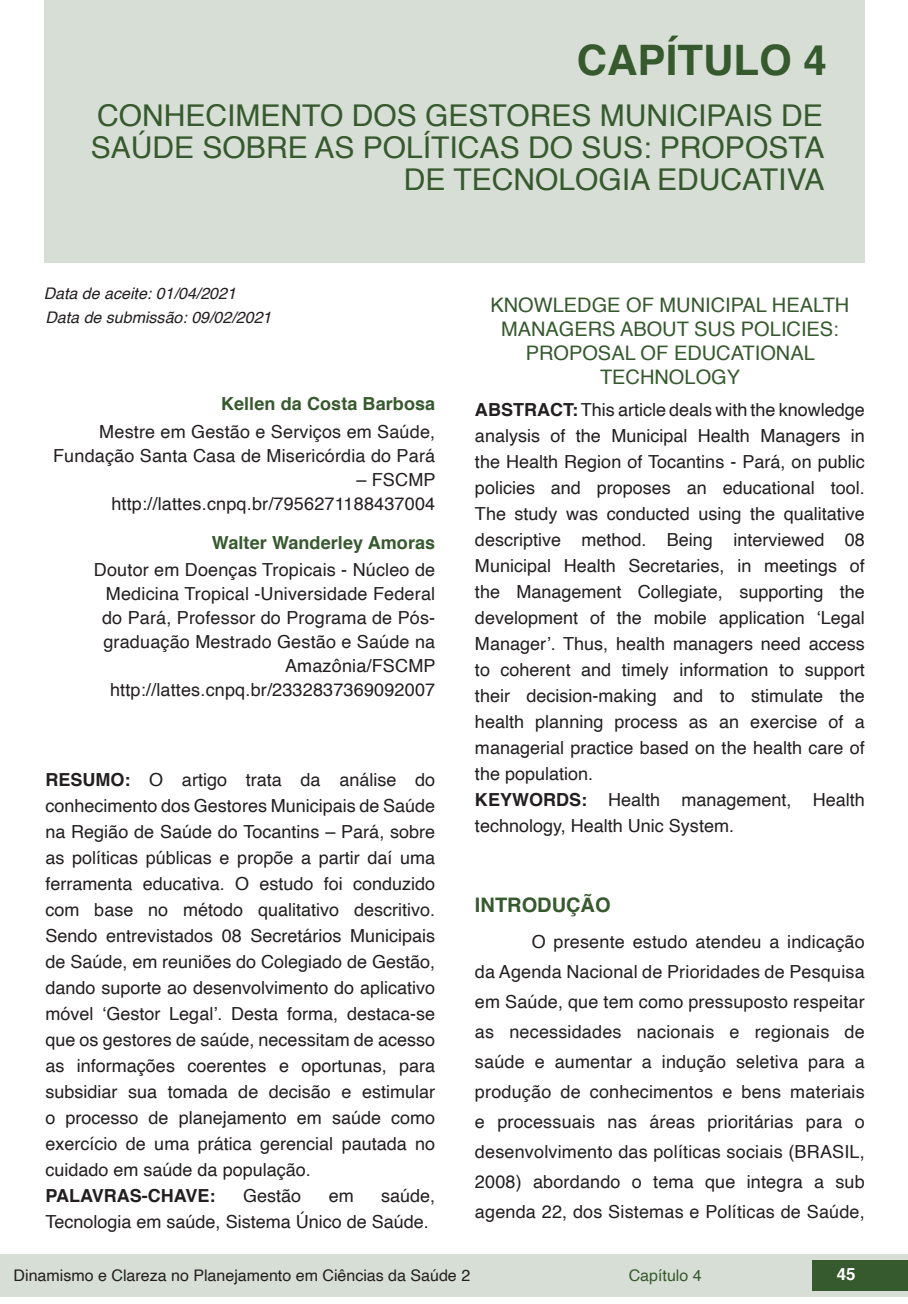
<style>
.page{position:relative;width:908px;height:1304px;background:#fff}
.page>*{position:absolute;margin:0;border:0;box-sizing:border-box;transform-origin:0 0}
.capítulos{font:700 42px "Helvetica";color:#36592e}
.nome_artigos{font:30px/32px "Helvetica";color:#36592e;text-align:right}
.título_Inglês{font:20px/24px "Helvetica";color:#36592e;text-align:center}
.TITULOS{font:700 20px "Helvetica";color:#36592e}
.Resumos_e_PC_TXT{font:18px/26px "Helvetica";color:#231f20;text-align:justify}
.txt{font:18px/30px "Helvetica";letter-spacing:.01em;color:#231f20;text-align:justify}
.info_autores{font:18px/24px "Helvetica";letter-spacing:.01em;color:#231f20;text-align:right}
.nome_autores{font:700 18px "Helvetica";letter-spacing:.005em;color:#36592e}
.Resumos_e_PC_TXT-2{font:700 18px "Helvetica";color:#231f20}
.t1{font:700 16.8px "Helvetica";color:#fff}
.t2{font:16px "Helvetica";color:#231f20}
.data{font:italic 16px "Helvetica";color:#231f20}
.t3{font:16px "Helvetica";color:#36592e}
.s1{font-weight:700}
</style>
<div class="page">
<div style="left:0;top:1254px;width:906px;height:43px;background:#d7ded5"></div>
<div style="left:812px;top:1261px;width:95px;height:30px;background:#36592e"></div>
<div style="left:44px;top:0;width:819px;height:263px;background:#d7ded5"></div>
<p class="capítulos" style="left:576px;top:26px;width:251px">CAPÍTULO 4</p>
<p class="nome_artigos" style="left:91px;top:101px;width:734px">CONHECIMENTO DOS GESTORES MUNICIPAIS DE<br>SAÚDE SOBRE AS POLÍTICAS DO SUS: PROPOSTA<br>DE TECNOLOGIA EDUCATIVA</p>
<p class="data" style="left:44px;top:280px;width:194px">Data de aceite: 01/04/2021</p>
<p class="data" style="left:45px;top:305px;width:227px">Data de submissão: 09/02/2021</p>
<p class="nome_autores" style="left:221px;top:389px;width:216px">Kellen da Costa Barbosa</p>
<p class="info_autores" style="left:53px;top:420px;width:383px">Mestre em Gestão e Serviços em Saúde,<br>Fundação Santa Casa de Misericórdia do Pará</p>
<p class="info_autores" style="left:356px;top:468px;width:81px">– FSCMP</p>
<p class="info_autores" style="left:111px;top:492px;width:325px">http://lattes.cnpq.br/7956271188437004</p>
<p class="nome_autores" style="left:212px;top:528px;width:225px">Walter Wanderley Amoras</p>
<p class="info_autores" style="left:94px;top:559px;width:343px">Doutor em Doenças Tropicais - Núcleo de Medicina Tropical -Universidade Federal do Pará, Professor do Programa de Pós&shy;graduação Mestrado Gestão e Saúde na Amazônia/FSCMP</p>
<p class="info_autores" style="left:110px;top:679px;width:326px">http://lattes.cnpq.br/2332837369092007</p>
<p class="Resumos_e_PC_TXT" style="left:45px;top:768px;width:391px"><span class="s1">RESUMO:</span> O artigo trata da análise do conhecimento dos Gestores Municipais de Saúde na Região de Saúde do Tocantins – Pará, sobre as políticas públicas e propõe a partir daí uma ferramenta educativa. O estudo foi conduzido com base no método qualitativo descritivo.<br>Sendo entrevistados 08 Secretários Municipais de Saúde, em reuniões do Colegiado de Gestão, dando suporte ao desenvolvimento do aplicativo móvel ‘Gestor Legal’. Desta forma, destaca-se que os gestores de saúde, necessitam de acesso as informações coerentes e oportunas, para subsidiar sua tomada de decisão e estimular o processo de planejamento em saúde como exercício de uma prática gerencial pautada no cuidado em saúde da população.</p>
<p class="Resumos_e_PC_TXT-2" style="left:45px;top:1182px;width:172px">PALAVRAS-CHAVE:</p>
<p class="Resumos_e_PC_TXT" style="left:243px;top:1184px;width:60px">Gestão</p>
<p class="Resumos_e_PC_TXT" style="left:328px;top:1184px;width:27px">em</p>
<p class="Resumos_e_PC_TXT" style="left:45px;top:1184px;width:391px;text-indent:335px">saúde,<br>Tecnologia em saúde, Sistema Único de Saúde.</p>
<p class="título_Inglês" style="left:490px;top:294px;width:360px">KNOWLEDGE OF MUNICIPAL HEALTH<br>MANAGERS ABOUT SUS POLICIES:<br>PROPOSAL OF EDUCATIONAL<br>TECHNOLOGY</p>
<p class="Resumos_e_PC_TXT" style="left:475px;top:397px;width:391px"><span class="s1">ABSTRACT:</span> This article deals with the knowledge analysis of the Municipal Health Managers in the Health Region of Tocantins - Pará, on public policies and proposes an educational tool.<br>The study was conducted using the qualitative descriptive method. Being interviewed 08<br>Municipal Health Secretaries, in meetings of the Management Collegiate, supporting the development of the mobile application ‘Legal Manager’. Thus, health managers need access to coherent and timely information to support their decision-making and to stimulate the health planning process as an exercise of a managerial practice based on the health care of the population.</p>
<p class="Resumos_e_PC_TXT" style="left:475px;top:787px;width:391px"><span class="s1">KEYWORDS:</span> Health management, Health technology, Health Unic System.</p>
<p class="TITULOS" style="left:475px;top:889px;width:137px">INTRODUÇÃO</p>
<p class="txt" style="left:475px;top:927px;width:391px;text-indent:57px">O presente estudo atendeu a indicação da Agenda Nacional de Prioridades de Pesquisa em Saúde, que tem como pressuposto respeitar as necessidades nacionais e regionais de saúde e aumentar a indução seletiva para a produção de conhecimentos e bens materiais e processuais nas áreas prioritárias para o desenvolvimento das políticas sociais (BRASIL, 2008) abordando o tema que integra a sub agenda 22, dos Sistemas e Políticas de Saúde,</p>
<p class="t2" style="left:14px;top:1263px;width:458px">Dinamismo e Clareza no Planejamento em Ciências da Saúde 2</p>
<p class="t3" style="left:628px;top:1263px;width:74px">Capítulo 4</p>
<p class="t1" style="left:836px;top:1261px;width:20px">45</p>
</div>
